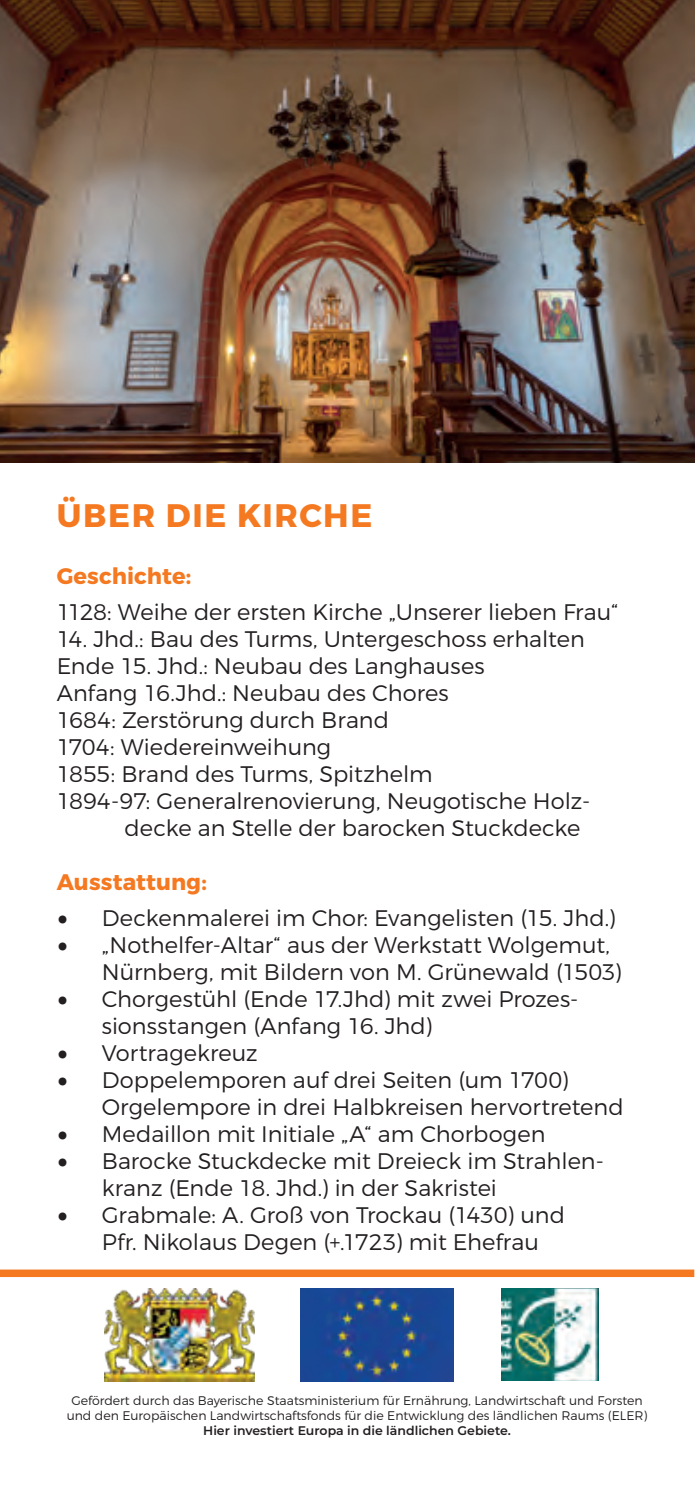
<style>
.page{position:relative;width:695px;height:1489px;background:#fff}
.page>*{position:absolute;margin:0;border:0;box-sizing:border-box;transform-origin:0 0}
.t1{font:700 32.5px "Montserrat";letter-spacing:.05em;color:#f47921}
.t2{font:300 22.5px/27px "Montserrat";color:#231f20}
.t3{font:700 22.5px "Montserrat";letter-spacing:.005em;color:#f47921}
.t4{font:300 12.5px/15px "Montserrat";color:#231f20;text-align:center}
.t5{font:600 12.5px "Montserrat";color:#231f20}
.s1{font-family:"Minion Pro";font-weight:400;font-size:30px}
</style>
<div class="page">
<div style="left:0;top:1269px;width:694px;height:7px;background:#f47921"></div>
<img style="left:501px;top:1288px;width:97px;height:92px">
<img style="left:105px;top:1288px;width:150px;height:93px">
<img style="left:300px;top:1288px;width:154px;height:93px">
<img style="left:0;top:0;width:694px;height:463px">
<h1 class="t1" style="left:57px;top:495px;width:317px">ÜBER DIE KIRCHE</h1>
<p class="t3" style="left:57px;top:562px;width:136px">Geschichte:</p>
<p class="t2" style="left:57px;top:598px;width:563px">1128: Weihe der ersten Kirche „Unserer lieben Frau“</p>
<p class="t2" style="left:57px;top:625px;width:529px">14. Jhd.: Bau des Turms, Untergeschoss erhalten</p>
<p class="t2" style="left:57px;top:652px;width:429px">Ende 15. Jhd.: Neubau des Langhauses</p>
<p class="t2" style="left:57px;top:679px;width:393px">Anfang 16.Jhd.: Neubau des Chores</p>
<p class="t2" style="left:57px;top:706px;width:334px">1684: Zerstörung durch Brand</p>
<p class="t2" style="left:57px;top:733px;width:276px">1704: Wiedereinweihung</p>
<p class="t2" style="left:57px;top:760px;width:377px">1855: Brand des Turms, Spitzhelm</p>
<p class="t2" style="left:57px;top:787px;width:535px">1894-97: Generalrenovierung, Neugotische Holz-</p>
<p class="t2" style="left:125px;top:814px;width:457px">decke an Stelle der barocken Stuckdecke</p>
<p class="t3" style="left:57px;top:868px;width:152px">Ausstattung:</p>
<p class="t2" style="left:57px;top:904px;width:560px"><span class="s1">•</span> Deckenmalerei im Chor: Evangelisten (15. Jhd.)</p>
<p class="t2" style="left:102px;top:931px;width:521px;text-indent:-45px"><span class="s1">•</span> „Nothelfer-Altar“ aus der Werkstatt Wolgemut,<br>Nürnberg, mit Bildern von M. Grünewald (1503)</p>
<p class="t2" style="left:102px;top:985px;width:478px;text-indent:-45px"><span class="s1">•</span> Chorgestühl (Ende 17.Jhd) mit zwei Prozes&shy;sionsstangen (Anfang 16. Jhd)</p>
<p class="t2" style="left:57px;top:1039px;width:202px"><span class="s1">•</span> Vortragekreuz</p>
<p class="t2" style="left:102px;top:1066px;width:523px;text-indent:-45px"><span class="s1">•</span> Doppelemporen auf drei Seiten (um 1700)<br>Orgelempore in drei Halbkreisen hervortretend</p>
<p class="t2" style="left:57px;top:1120px;width:490px"><span class="s1">•</span> Medaillon mit Initiale „A“ am Chorbogen</p>
<p class="t2" style="left:102px;top:1147px;width:503px;text-indent:-45px"><span class="s1">•</span> Barocke Stuckdecke mit Dreieck im Strahlen&shy;kranz (Ende 18. Jhd.) in der Sakristei</p>
<p class="t2" style="left:102px;top:1201px;width:464px;text-indent:-45px"><span class="s1">•</span> Grabmale: A. Groß von Trockau (1430) und<br>Pfr. Nikolaus Degen (+.1723) mit Ehefrau</p>
<p class="t4" style="left:67px;top:1392px;width:582px">Gefördert durch das Bayerische Staatsministerium für Ernährung, Landwirtschaft und Forsten und den Europäischen Landwirtschaftsfonds für die Entwicklung des ländlichen Raums (ELER)</p>
<p class="t5" style="left:203px;top:1421px;width:309px">Hier investiert Europa in die ländlichen Gebiete.</p>
</div>
